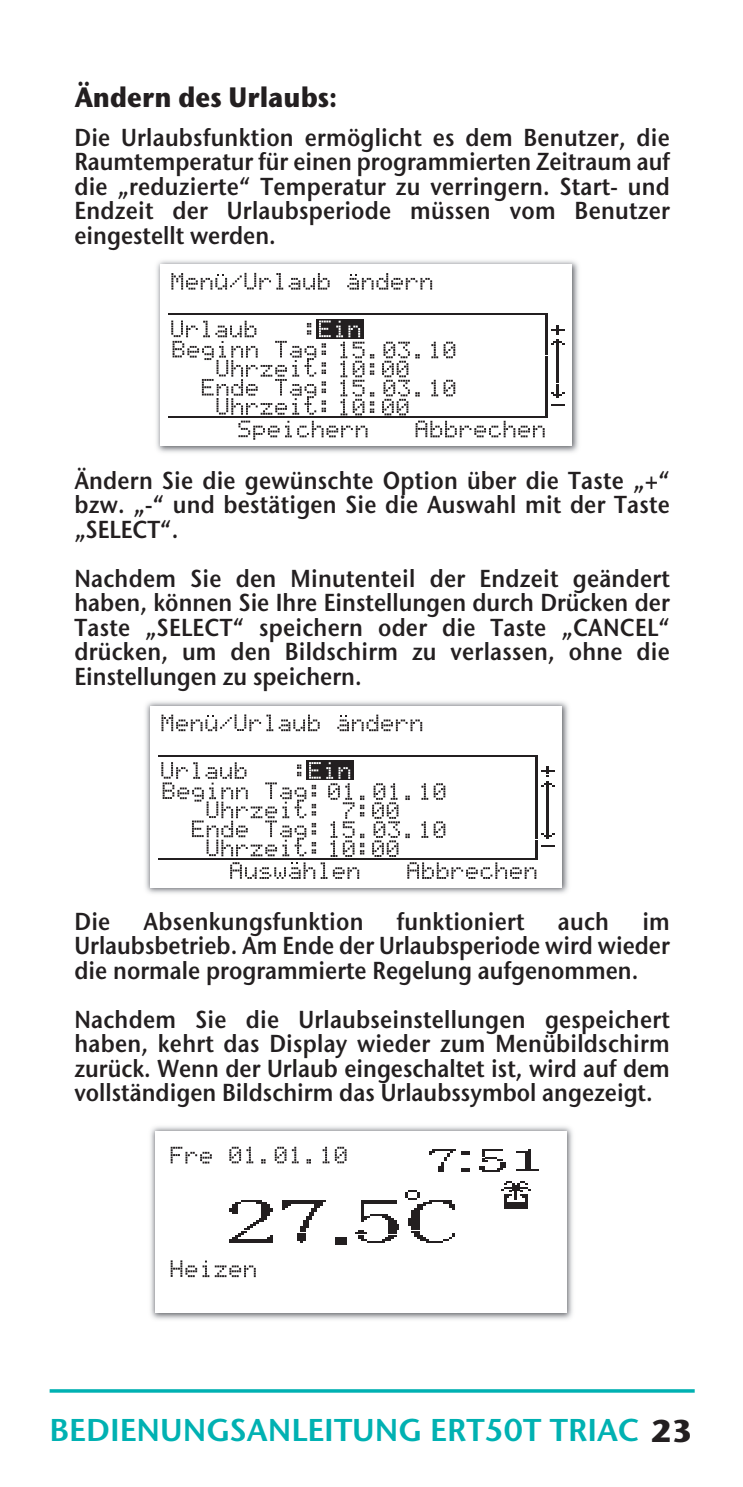
<style>
.page{position:relative;width:743px;height:1487px;background:#fff}
.page>*{position:absolute;margin:0;border:0;box-sizing:border-box;transform-origin:0 0}
.t1{font:31.5px "Stone Sans Sem ITCTT Semi";color:#00b1b2}
.t2{font:700 28px "Stone Sans ITC";color:#231f20;scale:.9 1}
.t3{font:24.5px/24.5px "Stone Sans Sem ITCTT Semi";color:#231f20;text-align:justify;scale:.9 1}
.s1{font-family:"Stone Sans ITC";font-weight:700;color:#231f20}
</style>
<div class="page">
<hr style="left:50px;top:1389px;width:644px;height:3px;background:#00b1b2">
<img style="left:156px;top:260px;width:423px;height:193px">
<div style="left:161px;top:265px;width:411px;height:181px;background:#fff"></div>
<svg style="left:171px;top:273px;width:112px;height:17px"></svg>
<svg style="left:289px;top:273px;width:41px;height:17px"></svg>
<svg style="left:347px;top:273px;width:85px;height:17px"></svg>
<svg style="left:169px;top:313px;width:396px;height:127px"></svg>
<img style="left:145px;top:701px;width:424px;height:193px">
<div style="left:151px;top:706px;width:411px;height:182px;background:#fff"></div>
<svg style="left:161px;top:714px;width:112px;height:17px"></svg>
<svg style="left:279px;top:715px;width:41px;height:16px"></svg>
<svg style="left:337px;top:715px;width:85px;height:16px"></svg>
<svg style="left:159px;top:755px;width:396px;height:124px"></svg>
<img style="left:150px;top:1126px;width:423px;height:194px">
<div style="left:155px;top:1131px;width:411px;height:181px;background:#fff"></div>
<svg style="left:516px;top:1149px;width:23px;height:22px"></svg>
<svg style="left:356px;top:1200px;width:43px;height:42px"></svg>
<svg style="left:429px;top:1149px;width:26px;height:22px"></svg>
<svg style="left:462px;top:1151px;width:8px;height:4px"></svg>
<svg style="left:462px;top:1168px;width:8px;height:3px"></svg>
<svg style="left:479px;top:1149px;width:26px;height:22px"></svg>
<svg style="left:229px;top:1200px;width:44px;height:42px"></svg>
<svg style="left:335px;top:1237px;width:11px;height:7px"></svg>
<svg style="left:405px;top:1190px;width:50px;height:52px"></svg>
<svg style="left:171px;top:1147px;width:41px;height:16px"></svg>
<svg style="left:229px;top:1147px;width:24px;height:16px"></svg>
<svg style="left:261px;top:1159px;width:4px;height:4px"></svg>
<svg style="left:275px;top:1147px;width:11px;height:16px"></svg>
<svg style="left:292px;top:1147px;width:7px;height:16px"></svg>
<svg style="left:306px;top:1159px;width:5px;height:4px"></svg>
<svg style="left:323px;top:1147px;width:6px;height:16px"></svg>
<svg style="left:335px;top:1147px;width:11px;height:16px"></svg>
<svg style="left:171px;top:1260px;width:38px;height:17px"></svg>
<svg style="left:215px;top:1265px;width:41px;height:12px"></svg>
<svg style="left:282px;top:1200px;width:44px;height:42px"></svg>
<svg style="left:501px;top:1181px;width:29px;height:28px"></svg>
<p class="t2" style="left:74px;top:73px;width:294px">Ändern des Urlaubs:</p>
<p class="t3" style="left:74px;top:123px;width:663px">Die Urlaubsfunktion ermöglicht es dem Benutzer, die Raumtemperatur für einen programmierten Zeitraum auf die „reduzierte“ Temperatur zu verringern. Start- und Endzeit der Urlaubsperiode müssen vom Benutzer eingestellt werden.</p>
<p class="t3" style="left:74px;top:466px;width:663px">Ändern Sie die gewünschte Option über die Taste „+“ bzw. „-“ und bestätigen Sie die Auswahl mit der Taste „SELECT“.</p>
<p class="t3" style="left:74px;top:564px;width:663px">Nachdem Sie den Minutenteil der Endzeit geändert haben, können Sie Ihre Einstellungen durch Drücken der Taste „SELECT“ speichern oder die Taste „CANCEL“ drücken, um den Bildschirm zu verlassen, ohne die Einstellungen zu speichern.</p>
<p class="t3" style="left:74px;top:907px;width:41px">Die</p>
<p class="t3" style="left:144px;top:907px;width:246px">Absenkungsfunktion</p>
<p class="t3" style="left:397px;top:907px;width:143px">funktioniert</p>
<p class="t3" style="left:558px;top:907px;width:58px">auch</p>
<p class="t3" style="left:74px;top:907px;width:663px;text-indent:568px">im Urlaubsbetrieb. Am Ende der Urlaubsperiode wird wieder die normale programmierte Regelung aufgenommen.</p>
<p class="t3" style="left:74px;top:1005px;width:663px">Nachdem Sie die Urlaubseinstellungen gespeichert haben, kehrt das Display wieder zum Menübildschirm zurück. Wenn der Urlaub eingeschaltet ist, wird auf dem vollständigen Bildschirm das Urlaubssymbol angezeigt.</p>
<p class="t1" style="left:50px;top:1404px;width:645px">BEDIENUNGSANLEITUNG ERT50T TRIAC <span class="s1">23</span></p>
</div>
